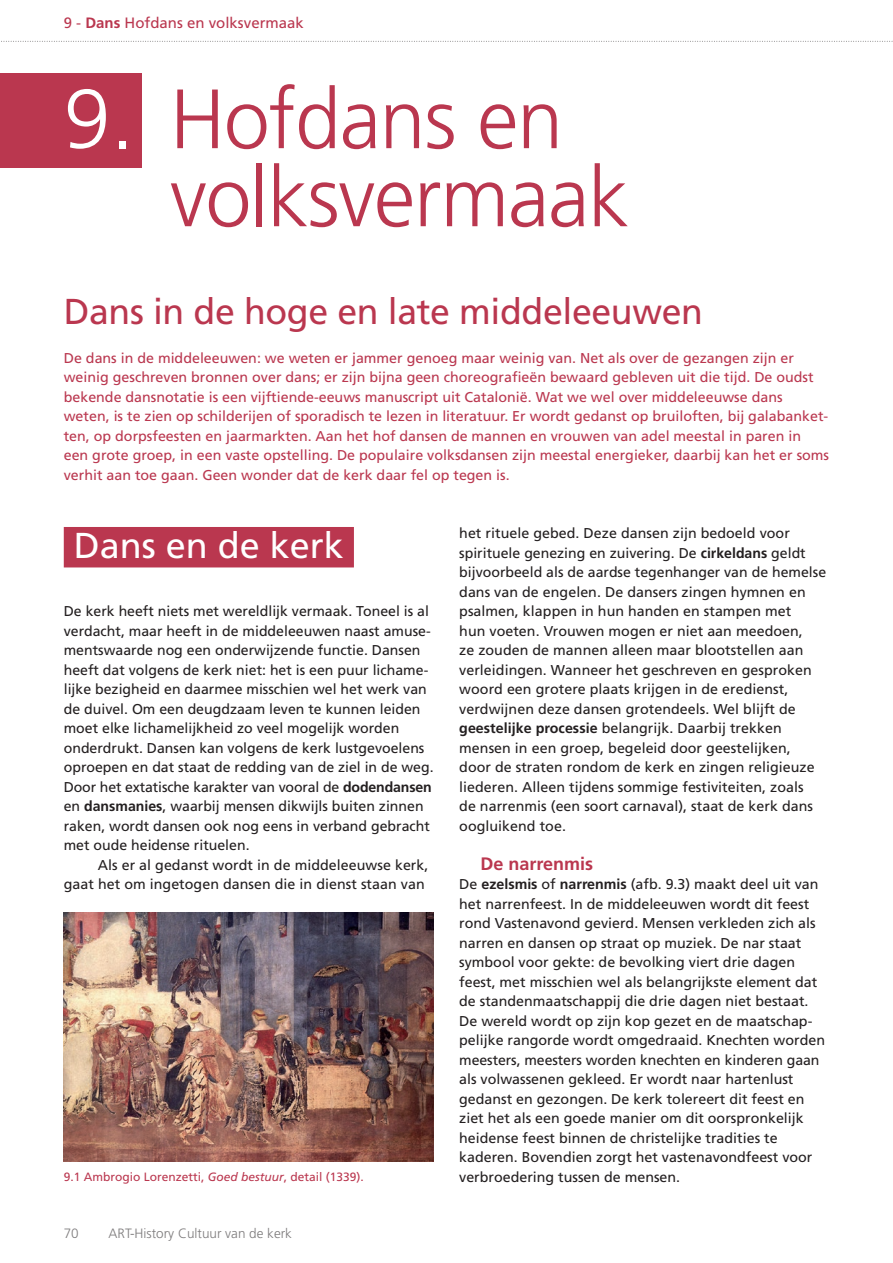
<style>
.page{position:relative;width:893px;height:1263px;background:#fff}
.page>*{position:absolute;margin:0;border:0;box-sizing:border-box;transform-origin:0 0}
.t1{font:300 84px/78px "Frutiger";letter-spacing:-.015em;color:#ba374f}
.t2{font:36px "Frutiger";letter-spacing:-.01em;color:#ba374f}
.t3{font:36px "Frutiger";color:#fff}
.t4{font:700 18px "Frutiger";color:#ba374f}
.t5{font:15px "Frutiger";color:#ba374f}
.t6{font:14.25px/19.5px "Frutiger";color:#231f20}
.t7{font:14.25px/19.5px "Frutiger";color:#ba374f}
.t8{font:300 13.5px "Frutiger";color:#7d7b7c}
.t9{font:12px "Frutiger";color:#ba374f}
.s1{font-weight:700}
.s2{color:#fff}
.s3{font-style:italic}
</style>
<div class="page">
<svg style="left:1px;top:41px;width:892px;height:1px"></svg>
<div style="left:0;top:73px;width:142px;height:95px;background:#ba374f"></div>
<div style="left:64px;top:527px;width:290px;height:40px;background:#ba374f"></div>
<img style="left:64px;top:912px;width:370px;height:249px">
<p class="t5" style="left:64px;top:14px;width:242px">9 - <span class="s1">Dans</span> Hofdans en volksvermaak</p>
<h1 class="t1" style="left:170px;top:81px;width:461px;text-indent:-106px"><span class="s2">9.</span> Hofdans en volksvermaak</h1>
<h2 class="t2" style="left:64px;top:290px;width:641px">Dans in de hoge en late middeleeuwen</h2>
<p class="t7" style="left:64px;top:348px;width:767px">De dans in de middeleeuwen: we weten er jammer genoeg maar weinig van. Net als over de gezangen zijn er weinig geschreven bronnen over dans; er zijn bijna geen choreografieën bewaard gebleven uit die tijd. De oudst bekende dansnotatie is een vijftiende-eeuws manuscript uit Catalonië. Wat we wel over middeleeuwse dans weten, is te zien op schilderijen of sporadisch te lezen in literatuur. Er wordt gedanst op bruiloften, bij galabanket&shy;ten, op dorpsfeesten en jaarmarkten. Aan het hof dansen de mannen en vrouwen van adel meestal in paren in een grote groep, in een vaste opstelling. De populaire volksdansen zijn meestal energieker, daarbij kan het er soms verhit aan toe gaan. Geen wonder dat de kerk daar fel op tegen is.</p>
<h2 class="t3" style="left:74px;top:524px;width:272px">Dans en de kerk</h2>
<p class="t6" style="left:64px;top:602px;width:371px">De kerk heeft niets met wereldlijk vermaak. Toneel is al verdacht, maar heeft in de middeleeuwen naast amuse&shy;mentswaarde nog een onderwijzende functie. Dansen heeft dat volgens de kerk niet: het is een puur lichame&shy;lijke bezigheid en daarmee misschien wel het werk van de duivel. Om een deugdzaam leven te kunnen leiden moet elke lichamelijkheid zo veel mogelijk worden onderdrukt. Dansen kan volgens de kerk lustgevoelens oproepen en dat staat de redding van de ziel in de weg.<br>Door het extatische karakter van vooral de <span class="s1">dodendansen </span>en <span class="s1">dansmanies</span>, waarbij mensen dikwijls buiten zinnen raken, wordt dansen ook nog eens in verband gebracht met oude heidense rituelen.</p>
<p class="t6" style="left:64px;top:855px;width:366px;text-align:right">Als er al gedanst wordt in de middeleeuwse kerk,<br>gaat het om ingetogen dansen die in dienst staan van</p>
<p class="t6" style="left:459px;top:524px;width:368px">het rituele gebed. Deze dansen zijn bedoeld voor spirituele genezing en zuivering. De <span class="s1">cirkeldans</span> geldt bijvoorbeeld als de aardse tegenhanger van de hemelse dans van de engelen. De dansers zingen hymnen en psalmen, klappen in hun handen en stampen met<br>hun voeten. Vrouwen mogen er niet aan meedoen,<br>ze zouden de mannen alleen maar blootstellen aan verleidingen. Wanneer het geschreven en gesproken woord een grotere plaats krijgen in de eredienst, verdwijnen deze dansen grotendeels. Wel blijft de <span class="s1">geestelijke processie</span> belangrijk. Daarbij trekken mensen in een groep, begeleid door geestelijken,<br>door de straten rondom de kerk en zingen religieuze liederen. Alleen tijdens sommige festiviteiten, zoals<br>de narrenmis (een soort carnaval), staat de kerk dans oogluikend toe.</p>
<p class="t4" style="left:480px;top:853px;width:114px">De narrenmis</p>
<p class="t6" style="left:459px;top:875px;width:367px">De <span class="s1">ezelsmis</span> of <span class="s1">narrenmis</span> (afb. 9.3) maakt deel uit van het narrenfeest. In de middeleeuwen wordt dit feest rond Vastenavond gevierd. Mensen verkleden zich als narren en dansen op straat op muziek. De nar staat symbool voor gekte: de bevolking viert drie dagen feest, met misschien wel als belangrijkste element dat de standenmaatschappij die drie dagen niet bestaat.<br>De wereld wordt op zijn kop gezet en de maatschap&shy;pelijke rangorde wordt omgedraaid. Knechten worden meesters, meesters worden knechten en kinderen gaan als volwassenen gekleed. Er wordt naar hartenlust gedanst en gezongen. De kerk tolereert dit feest en ziet het als een goede manier om dit oorspronkelijk heidense feest binnen de christelijke tradities te kaderen. Bovendien zorgt het vastenavondfeest voor</p>
<p class="t9" style="left:64px;top:1170px;width:302px">9.1 Ambrogio Lorenzetti, <span class="s3">Goed bestuur</span>, detail (1339).</p>
<p class="t6" style="left:459px;top:1167px;width:222px">verbroedering tussen de mensen.</p>
<p class="t8" style="left:64px;top:1225px;width:17px">70</p>
<p class="t8" style="left:108px;top:1225px;width:185px">ART-History Cultuur van de kerk</p>
</div>
